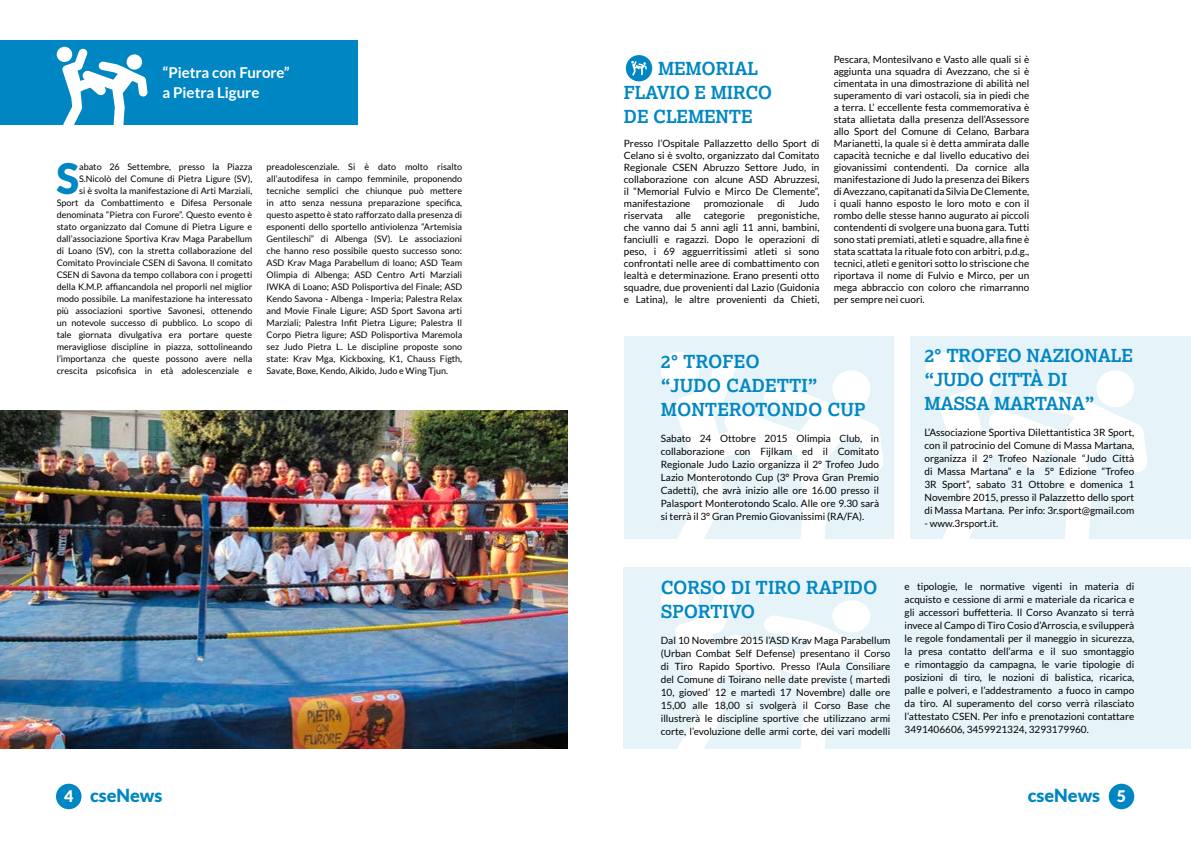
<style>
.page{position:relative;width:1191px;height:842px;background:#fff}
.page>*{position:absolute;margin:0;border:0;box-sizing:border-box;transform-origin:0 0}
.t1{font:900 41.9px "Lato";color:#0087c3}
.t2{font:700 18px/24px "Lexia Da Ma";letter-spacing:-.01em;color:#0087c3}
.t3{font:900 18px "Lato";color:#0087c3}
.t4{font:700 15px/20px "Lato";color:#fff}
.t5{font:10px/12px "Lato";color:#000;text-align:justify}
.t6{font:9px/12px "Lato";color:#000;text-align:right}
.s1{font-size:16px;color:#fff}
</style>
<div class="page">
<div style="left:0;top:40px;width:357px;height:85px;background:#0087c3"></div>
<div style="left:57px;top:47px;width:15px;height:15px;background:#fff;border-radius:50%"></div>
<svg style="left:62px;top:48px;width:86px;height:77px"></svg>
<svg style="left:625px;top:54px;width:28px;height:28px"></svg>
<div style="left:624px;top:53px;width:30px;height:30px;border:2px solid #fff;border-radius:50%"></div>
<svg style="left:631px;top:61px;width:16px;height:15px"></svg>
<img style="left:0;top:410px;width:567px;height:338px">
<div style="left:624px;top:336px;width:269px;height:203px;background:#e6f3f9"></div>
<div style="left:910px;top:336px;width:281px;height:203px;background:#e6f3f9"></div>
<div style="left:661px;top:352px;width:38px;height:37px;background:#fff;border-radius:50%"></div>
<svg style="left:675px;top:357px;width:209px;height:182px"></svg>
<div style="left:925px;top:352px;width:38px;height:37px;background:#fff;border-radius:50%"></div>
<svg style="left:940px;top:356px;width:207px;height:183px"></svg>
<div style="left:624px;top:567px;width:567px;height:181px;background:#e6f3f9"></div>
<div style="left:661px;top:584px;width:38px;height:32px;background:#fff;border-radius:50%"></div>
<svg style="left:673px;top:587px;width:211px;height:162px"></svg>
<div style="left:56px;top:784px;width:25px;height:25px;background:#0087c3;border-radius:50%"></div>
<div style="left:1108px;top:784px;width:26px;height:25px;background:#0087c3;border-radius:50%"></div>
<h3 class="t4" style="left:162px;top:62px;width:129px">“Pietra con Furore” a Pietra Ligure</h3>
<h1 class="t1" style="left:56px;top:154px;width:24px">S</h1>
<p class="t6" style="left:57px;top:160px;width:197px">abato 26 Settembre, presso la Piazza S.Nicolò del Comune di Pietra Ligure (SV),<br>si è svolta la manifestazione di Arti Marziali, Sport da Combattimento e Difesa Personale denominata “Pietra con Furore”. Questo evento è stato organizzato dal Comune di Pietra Ligure e dall’associazione Sportiva Krav Maga Parabellum di Loano (SV), con la stretta collaborazione del Comitato Provinciale CSEN di Savona. Il comitato CSEN di Savona da tempo collabora con i progetti della K.M.P. affiancandola nel proporli nel miglior modo possibile. La manifestazione ha interessato più associazioni sportive Savonesi, ottenendo un notevole successo di pubblico. Lo scopo di tale giornata divulgativa era portare queste meravigliose discipline in piazza, sottolineando l’importanza che queste possono avere nella crescita psicofisica in età adolescenziale e</p>
<p class="t6" style="left:266px;top:160px;width:197px;text-align:justify">preadolescenziale. Si è dato molto risalto all’autodifesa in campo femminile, proponendo tecniche semplici che chiunque può mettere in atto senza nessuna preparazione specifica, questo aspetto è stato rafforzato dalla presenza di esponenti dello sportello antiviolenza “Artemisia Gentileschi” di Albenga (SV). Le associazioni che hanno reso possibile questo successo sono:<br>ASD Krav Maga Parabellum di loano; ASD Team Olimpia di Albenga; ASD Centro Arti Marziali IWKA di Loano; ASD Polisportiva del Finale; ASD Kendo Savona - Albenga - Imperia; Palestra Relax and Movie Finale Ligure; ASD Sport Savona arti Marziali; Palestra Infit Pietra Ligure; Palestra Il Corpo Pietra ligure; ASD Polisportiva Maremola sez Judo Pietra L. Le discipline proposte sono state: Krav Mga, Kickboxing, K1, Chauss Figth, Savate, Boxe, Kendo, Aikido, Judo e Wing Tjun.</p>
<h2 class="t2" style="left:624px;top:57px;width:150px;text-indent:34px">MEMORIAL<br>FLAVIO E MIRCO<br>DE CLEMENTE</h2>
<p class="t5" style="left:624px;top:137px;width:197px">Presso l’Ospitale Pallazzetto dello Sport di Celano si è svolto, organizzato dal Comitato Regionale CSEN Abruzzo Settore Judo, in collaborazione con alcune ASD Abruzzesi, il “Memorial Fulvio e Mirco De Clemente”, manifestazione</p>
<p class="t5" style="left:703px;top:197px;width:62px">promozionale</p>
<p class="t5" style="left:777px;top:197px;width:10px">di</p>
<p class="t5" style="left:798px;top:197px;width:23px">Judo</p>
<p class="t5" style="left:624px;top:209px;width:197px;text-indent:134px">pregonistiche, che vanno dai 5 anni agli 11 anni, bambini, fanciulli e ragazzi. Dopo le operazioni di peso, i 69 agguerritissimi atleti si sono confrontati nelle aree di combattimento con lealtà e determinazione. Erano presenti otto squadre, due provenienti dal Lazio (Guidonia e Latina), le altre provenienti da Chieti,</p>
<p class="t5" style="left:624px;top:209px;width:41px">riservata</p>
<p class="t5" style="left:675px;top:209px;width:17px">alle</p>
<p class="t5" style="left:704px;top:209px;width:43px">categorie</p>
<p class="t5" style="left:833px;top:54px;width:197px">Pescara, Montesilvano e Vasto alle quali si è aggiunta una squadra di Avezzano, che si è cimentata in una dimostrazione di abilità nel superamento di vari ostacoli, sia in piedi che a terra. L’ eccellente festa commemorativa è stata allietata dalla presenza dell’Assessore allo Sport del Comune di Celano, Barbara Marianetti, la quale si è detta ammirata dalle capacità tecniche e dal livello educativo dei giovanissimi contendenti. Da cornice alla manifestazione di Judo la presenza dei Bikers di Avezzano, capitanati da Silvia De Clemente, i quali hanno esposto le loro moto e con il rombo delle stesse hanno augurato ai piccoli contendenti di svolgere una buona gara. Tutti sono stati premiati, atleti e squadre, alla fine è stata scattata la rituale foto con arbitri, p.d.g., tecnici, atleti e genitori sotto lo striscione che riportava il nome di Fulvio e Mirco, per un mega abbraccio con coloro che rimarranno per sempre nei cuori.</p>
<h2 class="t2" style="left:661px;top:350px;width:206px">2° TROFEO<br>“JUDO CADETTI”<br>MONTEROTONDO CUP</h2>
<p class="t5" style="left:661px;top:432px;width:220px;line-height:13px">Sabato 24 Ottobre 2015 Olimpia Club, in collaborazione con Fijlkam ed il Comitato Regionale Judo Lazio organizza il 2° Trofeo Judo Lazio Monterotondo Cup (3° Prova Gran Premio Cadetti), che avrà inizio alle ore 16.00 presso il Palasport Monterotondo Scalo. Alle ore 9.30 sarà si terrà il 3° Gran Premio Giovanissimi (RA/FA).</p>
<h2 class="t2" style="left:924px;top:343px;width:210px">2° TROFEO NAZIONALE “JUDO CITTÀ DI<br>MASSA MARTANA”</h2>
<p class="t5" style="left:924px;top:425px;width:211px;line-height:13px">L’Associazione Sportiva Dilettantistica 3R Sport, con il patrocinio del Comune di Massa Martana, organizza il 2° Trofeo Nazionale “Judo Città di Massa Martana” e la 5° Edizione “Trofeo 3R Sport”, sabato 31 Ottobre e domenica 1<br>Novembre 2015, presso il Palazzetto dello sport di Massa Martana. Per info: 3r.sport@gmail.com</p>
<p class="t5" style="left:924px;top:517px;width:75px">- www.3rsport.it.</p>
<h2 class="t2" style="left:661px;top:575px;width:218px">CORSO DI TIRO RAPIDO<br>SPORTIVO</h2>
<p class="t5" style="left:661px;top:634px;width:231px;line-height:13px">Dal 10 Novembre 2015 l’ASD Krav Maga Parabellum (Urban Combat Self Defense) presentano il Corso di Tiro Rapido Sportivo. Presso l’Aula Consiliare del Comune di Toirano nelle date previste ( martedì 10, gioved’ 12 e martedì 17 Novembre) dalle ore 15,00 alle 18,00 si svolgerà il Corso Base che illustrerà le discipline sportive che utilizzano armi corte, l’evoluzione delle armi corte, dei vari modelli</p>
<p class="t5" style="left:904px;top:580px;width:231px;line-height:13px">e tipologie, le normative vigenti in materia di acquisto e cessione di armi e materiale da ricarica e gli accessori buffetteria. Il Corso Avanzato si terrà invece al Campo di Tiro Cosio d’Arroscia, e svilupperà le regole fondamentali per il maneggio in sicurezza, la presa contatto dell’arma e il suo smontaggio e rimontaggio da campagna, le varie tipologie di posizioni di tiro, le nozioni di balistica, ricarica, palle e polveri, e l’addestramento a fuoco in campo da tiro. Al superamento del corso verrà rilasciato l’attestato CSEN. Per info e prenotazioni contattare 3491406606, 3459921324, 3293179960.</p>
<h2 class="t3" style="left:64px;top:785px;width:100px"><span class="s1">4</span> cseNews</h2>
<h2 class="t3" style="left:1027px;top:785px;width:100px">cseNews <span class="s1">5</span></h2>
</div>
